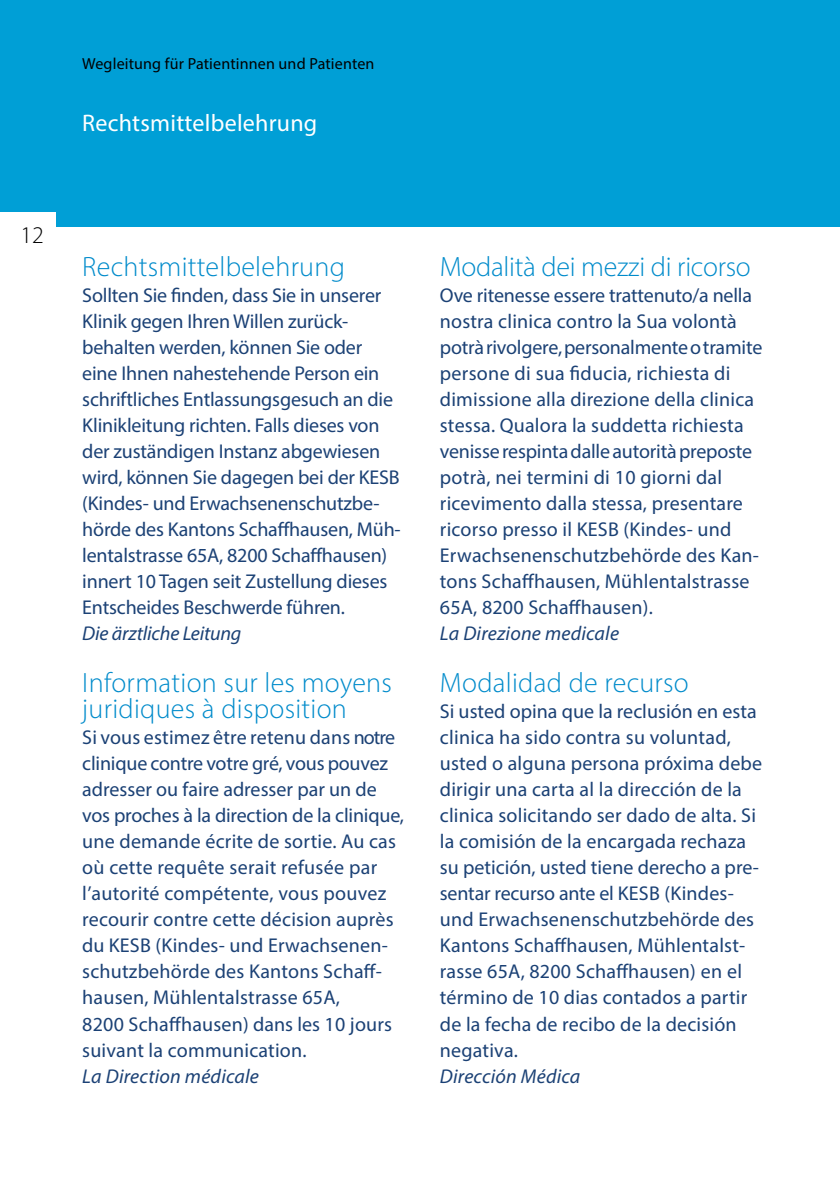
<style>
.page{position:relative;width:840px;height:1191px;background:#fff}
.page>*{position:absolute;margin:0;border:0;box-sizing:border-box;transform-origin:0 0}
.t1{font:300 28px/26px "Myriad Pro";letter-spacing:.01em;color:#008bcb}
.t2{font:300 28px "Myriad Pro";letter-spacing:-.01em;color:#008bcb}
.t3{font:24px "Myriad Pro";letter-spacing:.01em;color:#fff}
.t4{font:300 24px "Myriad Pro";color:#000}
.t5{font:20px/26px "Myriad Pro";letter-spacing:.01em;color:#1b4175}
.t6{font:20px/26px "Myriad Pro";letter-spacing:-.01em;color:#1b4175}
.t7{font:italic 20px "Myriad Pro";letter-spacing:.01em;color:#1b4175}
.t8{font:italic 20px "Myriad Pro";letter-spacing:-.01em;color:#1b4175}
.t9{font:16px "Myriad Pro";letter-spacing:.01em;color:#000}
</style>
<div class="page">
<div style="left:0;top:0;width:839px;height:227px;background:#009fd6"></div>
<div style="left:0;top:213px;width:56px;height:42px;background:#fff"></div>
<p class="t4" style="left:20px;top:220px;width:25px">12</p>
<p class="t9" style="left:82px;top:53px;width:293px">Wegleitung für Patientinnen und Patienten</p>
<p class="t3" style="left:82px;top:109px;width:236px">Rechtsmittelbelehrung</p>
<h1 class="t1" style="left:82px;top:254px;width:264px">Rechtsmittelbelehrung</h1>
<p class="t6" style="left:82px;top:282px;width:320px">Sollten Sie finden, dass Sie in unserer Klinik gegen Ihren Willen zurück&shy;behalten werden, können Sie oder eine Ihnen nahestehende Person ein schriftliches Entlassungsgesuch an die Klinikleitung richten. Falls dieses von der zuständigen Instanz abgewiesen wird, können Sie dagegen bei der KESB (Kindes- und Erwachsenenschutzbe&shy;hörde des Kantons Schaffhausen, Müh&shy;lentalstrasse 65A, 8200 Schaffhausen) innert 10 Tagen seit Zustellung dieses Entscheides Beschwerde führen.</p>
<p class="t8" style="left:82px;top:621px;width:160px">Die ärztliche Leitung</p>
<h1 class="t1" style="left:82px;top:670px;width:311px">Information sur les moyens juridiques à disposition</h1>
<p class="t5" style="left:82px;top:724px;width:323px">Si vous estimez être retenu dans notre clinique contre votre gré, vous pouvez adresser ou faire adresser par un de vos proches à la direction de la clinique, une demande écrite de sortie. Au cas où cette requête serait refusée par l’autorité compétente, vous pouvez recourir contre cette décision auprès du KESB (Kindes- und Erwachsenen&shy;schutzbehörde des Kantons Schaff&shy;hausen, Mühlentalstrasse 65A,<br>8200 Schaffhausen) dans les 10 jours suivant la communication.</p>
<p class="t7" style="left:82px;top:1063px;width:178px">La Direction médicale</p>
<h1 class="t2" style="left:439px;top:250px;width:312px">Modalità dei mezzi di ricorso</h1>
<p class="t5" style="left:439px;top:282px;width:324px">Ove ritenesse essere trattenuto/a nella nostra clinica contro la Sua volontà potrà rivolgere, personalmente o tramite persone di sua fiducia, richiesta di dimissione alla direzione della clinica stessa. Qualora la suddetta richiesta venisse respinta dalle autorità preposte potrà, nei termini di 10 giorni dal ricevimento dalla stessa, presentare ricorso presso il KESB (Kindes- und Erwachsenenschutzbehörde des Kan&shy;tons Schaffhausen, Mühlentalstrasse 65A, 8200 Schaffhausen).</p>
<p class="t7" style="left:439px;top:621px;width:181px">La Direzione medicale</p>
<h1 class="t1" style="left:439px;top:670px;width:250px">Modalidad de recurso</h1>
<p class="t5" style="left:439px;top:698px;width:323px">Si usted opina que la reclusión en esta clinica ha sido contra su voluntad, usted o alguna persona próxima debe dirigir una carta al la dirección de la clinica solicitando ser dado de alta. Si la comisión de la encargada rechaza su petición, usted tiene derecho a pre&shy;sentar recurso ante el KESB (Kindes&shy;und Erwachsenenschutzbehörde des Kantons Schaffhausen, Mühlentalst&shy;rasse 65A, 8200 Schaffhausen) en el término de 10 dias contados a partir de la fecha de recibo de la decisión negativa.</p>
<p class="t7" style="left:439px;top:1063px;width:142px">Dirección Médica</p>
</div>
